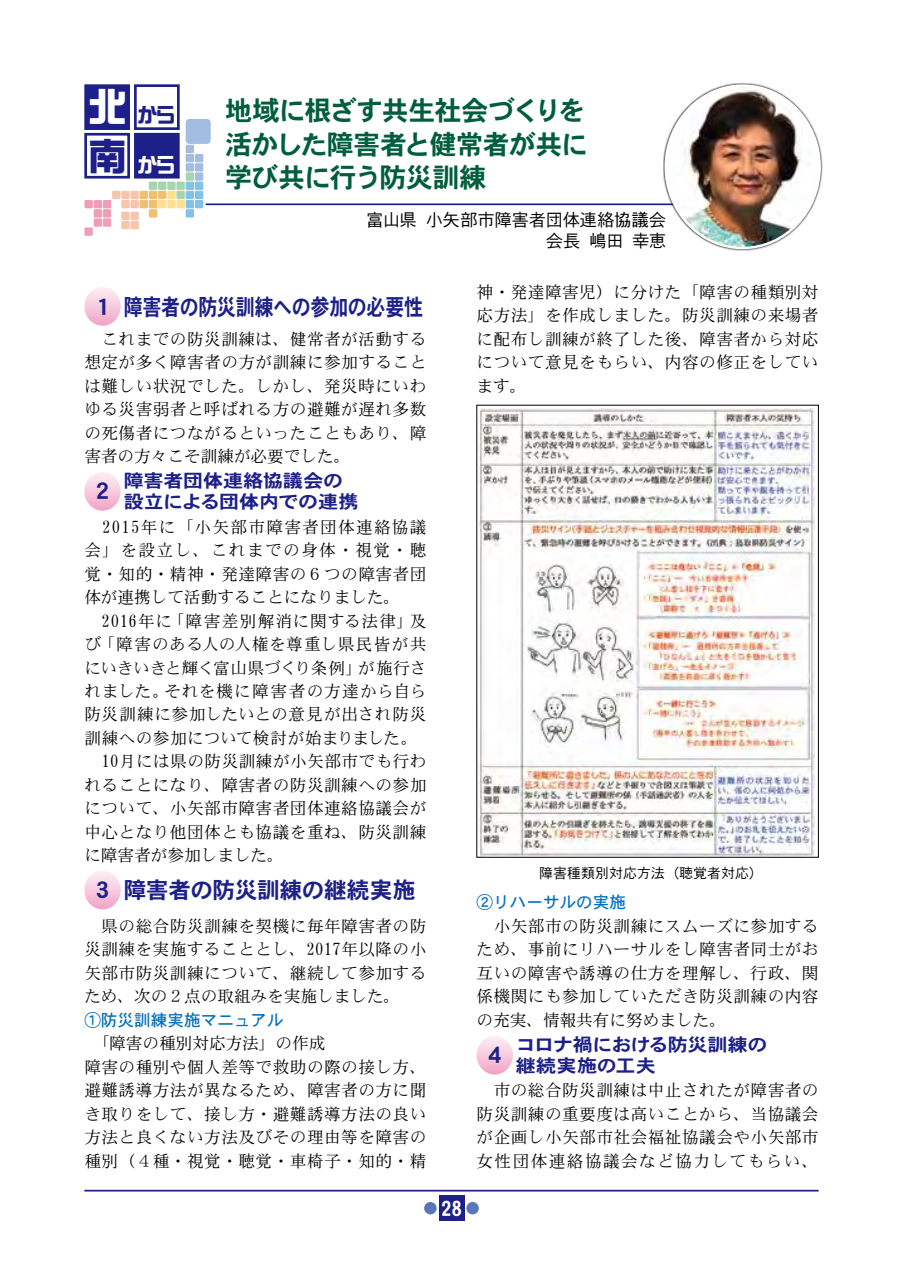
<style>
.page{position:relative;width:903px;height:1275px;background:#fff}
.page>*{position:absolute;margin:0;border:0;box-sizing:border-box;transform-origin:0 0}
.t1{font:38.5px "DF So Gei W9 WING RKSJ H";color:#fff}
.t2{font:38.5px "DF So Gei W9 WING RKSJ H";color:#1d2088}
.t3{font:27.12px/33.2px "DFHS Gothic W7 WIN RKSJ H";letter-spacing:-.04em;color:#005e3c;text-align:justify}
.t4{font:22.75px "DFHS Gothic W7 WIN RKSJ H";letter-spacing:-.02em;color:#1d2088}
.t5{font:21px "DFHS Gothic W7 WIN RKSJ H";color:#fff}
.t6{font:20.12px "DF So Gei W9 WING RKSJ H";color:#fff}
.t7{font:20.12px "DF So Gei W9 WING RKSJ H";color:#1d2088}
.t8{font:18.2px/21px "DFHS Gothic W7 WIN RKSJ H";letter-spacing:-.02em;color:#1d2088;scale:1.11 1}
.t9{font:17.5px/21px "DFHS Gothic W3 WIN RKSJ H";letter-spacing:-.025em;color:#000;text-align:right}
.t10{font:16.62px/23.4px "DFHS Mincho W3 WIN RKSJ H";letter-spacing:.03em;color:#000;text-align:justify}
.t11{font:16.62px "DFHS Gothic W5 WIN RKSJ H";color:#0070bd}
.t12{font:14px "DFHS Gothic W3 WIN RKSJ H";color:#000}
.s1{font-family:"DFHS Gothic W7 WING RKSJ H"}
</style>
<div class="page">
<hr style="left:84px;top:1190px;width:735px;height:1px;background:#1d2088">
<div style="left:439px;top:1196px;width:25px;height:25px;background:#1d2088"></div>
<div style="left:466px;top:1202px;width:13px;height:12px;background:#5976ba;border-radius:50%"></div>
<div style="left:424px;top:1202px;width:13px;height:12px;background:#5976ba;border-radius:50%"></div>
<hr style="left:206px;top:203px;width:584px;height:2px;background:#1d2088">
<div style="left:186px;top:145px;width:8px;height:8px;background:#a3bce2"></div>
<div style="left:186px;top:119px;width:25px;height:25px;background:#a3bce2;border-radius:4px"></div>
<div style="left:186px;top:154px;width:8px;height:8px;background:#a3bce2"></div>
<div style="left:195px;top:154px;width:8px;height:8px;background:#a3bce2"></div>
<div style="left:186px;top:163px;width:8px;height:9px;background:#a3bce2"></div>
<div style="left:195px;top:163px;width:8px;height:9px;background:#a3bce2"></div>
<div style="left:195px;top:172px;width:8px;height:9px;background:#a3bce2"></div>
<div style="left:176px;top:200px;width:9px;height:8px;background:#fddf90"></div>
<div style="left:167px;top:191px;width:9px;height:8px;background:#fddf90"></div>
<div style="left:167px;top:200px;width:9px;height:8px;background:#fddf90"></div>
<div style="left:158px;top:200px;width:8px;height:8px;background:#fddf90"></div>
<div style="left:186px;top:172px;width:8px;height:9px;background:#a5d4ad"></div>
<div style="left:176px;top:182px;width:9px;height:8px;background:#a5d4ad"></div>
<div style="left:176px;top:191px;width:9px;height:8px;background:#a5d4ad"></div>
<div style="left:167px;top:182px;width:9px;height:8px;background:#a5d4ad"></div>
<div style="left:158px;top:182px;width:8px;height:8px;background:#a5d4ad"></div>
<div style="left:149px;top:182px;width:8px;height:8px;background:#a5d4ad"></div>
<div style="left:130px;top:191px;width:9px;height:8px;background:#f8c5ac"></div>
<div style="left:130px;top:200px;width:9px;height:8px;background:#f8c5ac"></div>
<div style="left:130px;top:212px;width:9px;height:8px;background:#f8c5ac"></div>
<div style="left:121px;top:212px;width:9px;height:8px;background:#f8c5ac"></div>
<div style="left:130px;top:221px;width:9px;height:8px;background:#f8c5ac"></div>
<div style="left:121px;top:221px;width:9px;height:8px;background:#f8c5ac"></div>
<div style="left:121px;top:191px;width:9px;height:8px;background:#f8c5ac"></div>
<div style="left:112px;top:191px;width:8px;height:8px;background:#f8c5ac"></div>
<div style="left:121px;top:200px;width:9px;height:8px;background:#f8c5ac"></div>
<div style="left:103px;top:200px;width:8px;height:8px;background:#f19db5"></div>
<div style="left:103px;top:209px;width:8px;height:9px;background:#f19db5"></div>
<div style="left:94px;top:200px;width:8px;height:8px;background:#f19db5"></div>
<div style="left:84px;top:200px;width:9px;height:8px;background:#f19db5"></div>
<div style="left:84px;top:227px;width:9px;height:9px;background:#f19db5"></div>
<div style="left:94px;top:209px;width:8px;height:9px;background:#f19db5"></div>
<div style="left:103px;top:218px;width:8px;height:9px;background:#f19db5"></div>
<div style="left:94px;top:218px;width:8px;height:9px;background:#f19db5"></div>
<div style="left:158px;top:191px;width:8px;height:8px;background:#f1bf70"></div>
<div style="left:149px;top:191px;width:8px;height:8px;background:#f1bf70"></div>
<div style="left:149px;top:200px;width:8px;height:8px;background:#f1bf70"></div>
<div style="left:140px;top:191px;width:8px;height:8px;background:#f1bf70"></div>
<div style="left:140px;top:200px;width:8px;height:8px;background:#f1bf70"></div>
<div style="left:149px;top:209px;width:8px;height:9px;background:#f1bf70"></div>
<div style="left:186px;top:182px;width:8px;height:8px;background:#82c1ea"></div>
<div style="left:186px;top:191px;width:8px;height:8px;background:#82c1ea"></div>
<div style="left:195px;top:182px;width:8px;height:8px;background:#82c1ea"></div>
<div style="left:186px;top:200px;width:8px;height:8px;background:#82c1ea"></div>
<div style="left:195px;top:191px;width:8px;height:8px;background:#82c1ea"></div>
<div style="left:186px;top:209px;width:8px;height:9px;background:#82c1ea"></div>
<div style="left:195px;top:200px;width:8px;height:8px;background:#82c1ea"></div>
<div style="left:84px;top:84px;width:46px;height:46px;background:#1d2088;border:3px solid #1d2088"></div>
<div style="left:134px;top:84px;width:46px;height:46px;background:#fff;border:3px solid #1d2088"></div>
<div style="left:84px;top:133px;width:46px;height:46px;background:#fff;border:3px solid #1d2088"></div>
<div style="left:134px;top:133px;width:46px;height:46px;background:#1d2088;border:3px solid #1d2088"></div>
<div style="left:663px;top:83px;width:159px;height:167px;background:#000;opacity:.75"></div>
<img style="left:666px;top:86px;width:154px;height:162px">
<img style="left:479px;top:408px;width:335px;height:447px">
<svg style="left:84px;top:871px;width:37px;height:38px"></svg>
<svg style="left:84px;top:287px;width:37px;height:39px"></svg>
<svg style="left:84px;top:472px;width:37px;height:39px"></svg>
<svg style="left:476px;top:1036px;width:37px;height:38px"></svg>
<h1 class="t1" style="left:88px;top:87px;width:40px">北</h1>
<h1 class="t2" style="left:88px;top:137px;width:40px">南</h1>
<p class="t7" style="left:138px;top:105px;width:38px">から</p>
<p class="t6" style="left:138px;top:154px;width:38px">から</p>
<h2 class="t3" style="left:225px;top:95px;width:365px">地域に根ざす共生社会づくりを活かした障害者と健常者が共に学び共に行う防災訓練</h2>
<p class="t9" style="left:366px;top:210px;width:302px">富山県 小矢部市障害者団体連絡協議会会長 嶋田 幸恵</p>
<h3 class="t4" style="left:91px;top:295px;width:333px">１障害者の防災訓練への参加の必要性</h3>
<p class="t10" style="left:84px;top:327px;width:343px">　これまでの防災訓練は、健常者が活動する想定が多く障害者の方が訓練に参加することは難しい状況でした。しかし、発災時にいわゆる災害弱者と呼ばれる方の避難が遅れ多数の死傷者につながるといったこともあり、障害者の方々こそ訓練が必要でした。</p>
<h3 class="t4" style="left:91px;top:480px;width:24px">２</h3>
<p class="t8" style="left:124px;top:471px;width:213px">障害者団体連絡協議会の設立による団体内での連携</p>
<p class="t10" style="left:84px;top:515px;width:344px;text-align:left">　2015年に「小矢部市障害者団体連絡協議会」を設立し、これまでの身体・視覚・聴覚・知的・精神・発達障害の６つの障害者団体が連携して活動することになりました。　2016年に「障害差別解消に関する法律」及び「障害のある人の人権を尊重し県民皆が共にいきいきと輝く富山県づくり条例」が施行されました。それを機に障害者の方達から自ら防災訓練に参加したいとの意見が出され防災訓練への参加について検討が始まりました。　10月には県の防災訓練が小矢部市でも行われることになり、障害者の防災訓練への参加について、小矢部市障害者団体連絡協議会が中心となり他団体とも協議を重ね、防災訓練に障害者が参加しました。</p>
<h3 class="t4" style="left:91px;top:879px;width:326px">３障害者の防災訓練の継続実施</h3>
<p class="t10" style="left:84px;top:915px;width:343px">　県の総合防災訓練を契機に毎年障害者の防災訓練を実施することとし、2017年以降の小矢部市防災訓練について、継続して参加するため、次の２点の取組みを実施しました。</p>
<p class="t11" style="left:84px;top:1012px;width:201px">①防災訓練実施マニュアル</p>
<p class="t10" style="left:84px;top:1032px;width:343px;text-align:left;text-indent:8px">「障害の種別対応方法」の作成<br>障害の種別や個人差等で救助の際の接し方、避難誘導方法が異なるため、障害者の方に聞き取りをして、接し方・避難誘導方法の良い方法と良くない方法及びその理由等を障害の種別（４種・視覚・聴覚・車椅子・知的・精</p>
<p class="t5" style="left:435px;top:1198px;width:28px"><span class="s1">1</span>28</p>
<p class="t10" style="left:476px;top:280px;width:343px">神・発達障害児）に分けた「障害の種類別対応方法」を作成しました。防災訓練の来場者に配布し訓練が終了した後、障害者から対応について意見をもらい、内容の修正をしています。</p>
<p class="t12" style="left:539px;top:866px;width:225px">障害種類別対応方法（聴覚者対応）</p>
<p class="t11" style="left:476px;top:894px;width:151px">②リハーサルの実施</p>
<p class="t10" style="left:476px;top:914px;width:343px">　小矢部市の防災訓練にスムーズに参加するため、事前にリハーサルをし障害者同士がお互いの障害や誘導の仕方を理解し、行政、関係機関にも参加していただき防災訓練の内容の充実、情報共有に努めました。</p>
<h3 class="t4" style="left:483px;top:1044px;width:24px">４</h3>
<p class="t8" style="left:516px;top:1035px;width:228px">コロナ禍における防災訓練の継続実施の工夫</p>
<p class="t10" style="left:476px;top:1079px;width:343px">　市の総合防災訓練は中止されたが障害者の防災訓練の重要度は高いことから、当協議会が企画し小矢部市社会福祉協議会や小矢部市女性団体連絡協議会など協力してもらい、</p>
</div>
